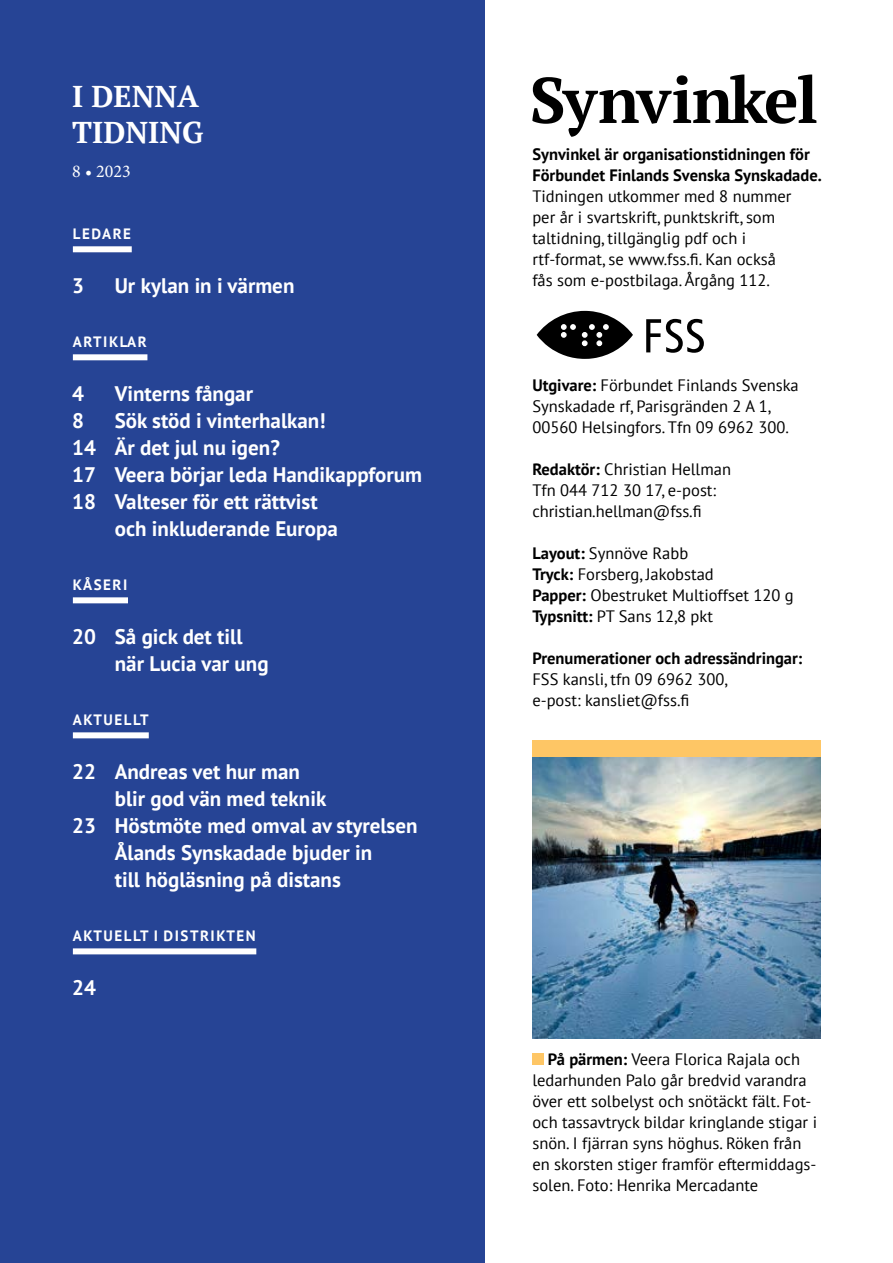
<style>
.page{position:relative;width:893px;height:1263px;background:#fff}
.page>*{position:absolute;margin:0;border:0;box-sizing:border-box;transform-origin:0 0}
.t1{font:700 30px/36px "PT Serif";color:#fff}
.t2{font:700 21px/27px "PT Sans";color:#fff}
.t3{font:18px "Minion Pro";color:#fff}
.Bildtext_utanIngång{font:16.5px/21px "PT Sans";color:#000}
.Bildtext{font:16.5px/21px "PT Sans";color:#000}
.t4{font:700 16.5px "PT Sans";color:#000}
.t5{font:700 15px "PT Sans";letter-spacing:.1em;color:#fff}
.s1{font-weight:700}
</style>
<div class="page">
<hr style="left:892px;top:0;width:1px;height:1263px;background:#fff5cf">
<div style="left:0;top:0;width:485px;height:1263px;background:#264495"></div>
<svg style="left:537px;top:311px;width:96px;height:48px"></svg>
<svg style="left:646px;top:319px;width:58px;height:34px"></svg>
<div style="left:73px;top:246px;width:59px;height:6px;background:#fff"></div>
<div style="left:73px;top:354px;width:74px;height:6px;background:#fff"></div>
<div style="left:73px;top:597px;width:55px;height:6px;background:#fff"></div>
<div style="left:73px;top:732px;width:76px;height:6px;background:#fff"></div>
<div style="left:73px;top:948px;width:183px;height:6px;background:#fff"></div>
<svg style="left:532px;top:75px;width:284px;height:62px"></svg>
<div style="left:532px;top:1053px;width:11px;height:12px;background:#fec665"></div>
<div style="left:532px;top:741px;width:289px;height:17px;background:#fec665"></div>
<img style="left:532px;top:757px;width:289px;height:282px">
<h1 class="t1" style="left:72px;top:78px;width:133px">I DENNA<br>TIDNING</h1>
<p class="t3" style="left:72px;top:159px;width:60px">8 • 2023</p>
<p class="t5" style="left:73px;top:224px;width:60px">LEDARE</p>
<p class="t2" style="left:72px;top:271px;width:13px">3</p>
<p class="t2" style="left:115px;top:271px;width:181px">Ur kylan in i värmen</p>
<p class="t5" style="left:73px;top:332px;width:75px">ARTIKLAR</p>
<p class="t2" style="left:72px;top:379px;width:13px">4</p>
<p class="t2" style="left:115px;top:379px;width:140px">Vinterns fångar</p>
<p class="t2" style="left:72px;top:406px;width:13px">8</p>
<p class="t2" style="left:115px;top:406px;width:212px">Sök stöd i vinterhalkan!</p>
<p class="t2" style="left:72px;top:433px;width:209px">14 Är det jul nu igen?</p>
<p class="t2" style="left:72px;top:460px;width:351px">17 Veera börjar leda Handikappforum</p>
<p class="t2" style="left:72px;top:487px;width:247px">18 Valteser för ett rättvist</p>
<p class="t2" style="left:115px;top:514px;width:225px">och inkluderande Europa</p>
<p class="t5" style="left:73px;top:575px;width:56px">KÅSERI</p>
<p class="t2" style="left:115px;top:622px;width:155px;text-indent:-43px">20 Så gick det till när Lucia var ung</p>
<p class="t5" style="left:73px;top:710px;width:77px">AKTUELLT</p>
<p class="t2" style="left:72px;top:757px;width:229px">22 Andreas vet hur man</p>
<p class="t2" style="left:115px;top:784px;width:213px">blir god vän med teknik</p>
<p class="t2" style="left:72px;top:811px;width:347px">23 Höstmöte med omval av styrelsen</p>
<p class="t2" style="left:115px;top:838px;width:259px">Ålands Synskadade bjuder in</p>
<p class="t2" style="left:115px;top:865px;width:228px">till högläsning på distans</p>
<p class="t5" style="left:73px;top:926px;width:184px">AKTUELLT I DISTRIKTEN</p>
<p class="t2" style="left:72px;top:973px;width:25px">24</p>
<p class="Bildtext" style="left:532px;top:144px;width:291px"><span class="s1">Synvinkel är organisationstidningen för Förbundet Finlands Svenska Synskadade.<br></span>Tidningen utkommer med 8 nummer<br>per år i svartskrift, punktskrift, som taltidning, tillgänglig pdf och i rtf-format, se www.fss.fi. Kan också<br>fås som e-postbilaga. Årgång 112.</p>
<p class="Bildtext_utanIngång" style="left:532px;top:375px;width:268px"><span class="s1">Utgivare:</span> Förbundet Finlands Svenska<br>Synskadade rf, Parisgränden 2 A 1,<br>00560 Helsingfors. Tfn 09 6962 300.</p>
<p class="Bildtext_utanIngång" style="left:532px;top:459px;width:200px"><span class="s1">Redaktör:</span> Christian Hellman</p>
<p class="Bildtext_utanIngång" style="left:532px;top:480px;width:185px">Tfn 044 712 30 17, e-post: christian.hellman@fss.fi</p>
<p class="Bildtext_utanIngång" style="left:532px;top:543px;width:157px"><span class="s1">Layout:</span> Synnöve Rabb</p>
<p class="Bildtext_utanIngång" style="left:532px;top:564px;width:183px"><span class="s1">Tryck:</span> Forsberg, Jakobstad</p>
<p class="Bildtext_utanIngång" style="left:532px;top:585px;width:263px"><span class="s1">Papper:</span> Obestruket Multioffset 120 g</p>
<p class="Bildtext_utanIngång" style="left:532px;top:606px;width:182px"><span class="s1">Typsnitt:</span> PT Sans 12,8 pkt</p>
<p class="t4" style="left:532px;top:648px;width:271px">Prenumerationer och adressändringar:</p>
<p class="Bildtext_utanIngång" style="left:532px;top:669px;width:197px">FSS kansli, tfn 09 6962 300, e-post: kansliet@fss.fi</p>
<p class="Bildtext_utanIngång" style="left:532px;top:1048px;width:286px;text-indent:15px"><span class="s1">På pärmen:</span> Veera Florica Rajala och ledarhunden Palo går bredvid varandra över ett solbelyst och snötäckt fält. Fot&shy;och tassavtryck bildar kringlande stigar i snön. I fjärran syns höghus. Röken från en skorsten stiger framför eftermiddags&shy;solen. Foto: Henrika Mercadante</p>
</div>
